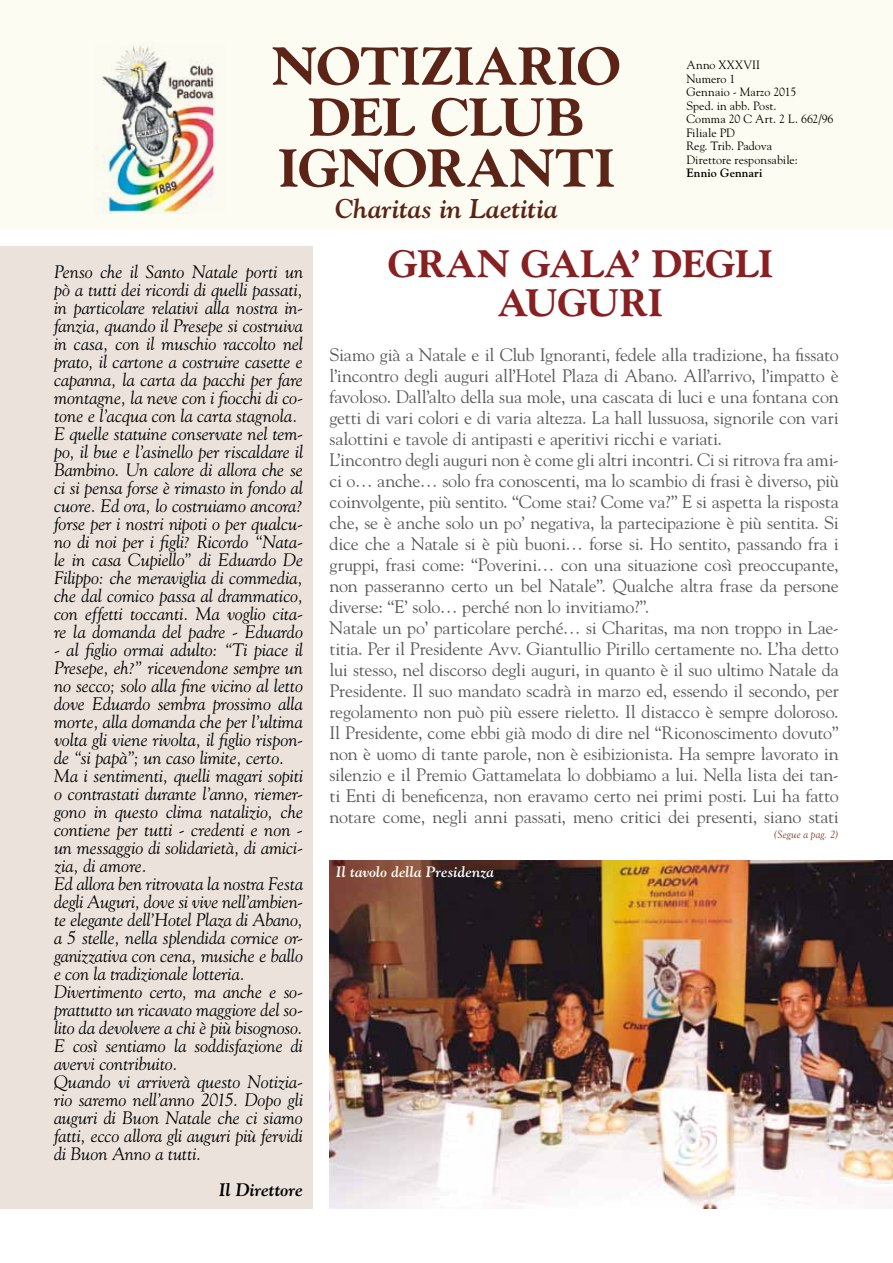
<style>
.page{position:relative;width:893px;height:1263px;background:#fff}
.page>*{position:absolute;margin:0;border:0;box-sizing:border-box;transform-origin:0 0}
.t1{font:800 54px/51px "Goudy";letter-spacing:-.005em;color:#5b2417;text-align:center}
.t2{font:800 39px/39px "Goudy";letter-spacing:-.01em;color:#882022;text-align:center}
.t3{font:italic 700 27px "Goudy";color:#5b2417}
.t4{font:italic 18px/18px "Goudy Std";color:#000}
.t5{font:18px/21px "Goudy Std";letter-spacing:-.01em;color:#58585a}
.t6{font:italic 700 18px "Goudy Std";letter-spacing:-.01em;color:#000}
.t7{font:italic 700 15px "Goudy Std";letter-spacing:.005em;color:#fcfdf5}
.t8{font:12px/13.5px "Goudy Std";letter-spacing:.005em;color:#000}
.t9{font:700 12px "Goudy Std";letter-spacing:.015em;color:#000}
.t10{font:italic 10.5px "Goudy Std";letter-spacing:.02em;color:#75402c}
</style>
<div class="page">
<div style="left:0;top:247px;width:312px;height:962px;background:#ebe2dc"></div>
<div style="left:0;top:0;width:893px;height:230px;background:#fcfcf3"></div>
<img style="left:94px;top:46px;width:121px;height:168px">
<img style="left:330px;top:860px;width:563px;height:349px">
<h1 class="t1" style="left:272px;top:40px;width:351px">NOTIZIARIO<br>DEL CLUB<br>IGNORANTI</h1>
<h3 class="t3" style="left:335px;top:192px;width:224px">Charitas in Laetitia</h3>
<h2 class="t2" style="left:387px;top:244px;width:387px">GRAN GALA’ DEGLI<br>AUGURI</h2>
<p class="t8" style="left:686px;top:58px;width:149px">Anno XXXVII<br>Numero 1<br>Gennaio - Marzo 2015<br>Sped. in abb. Post.<br>Comma 20 C Art. 2 L. 662/96<br>Filiale PD<br>Reg. Trib. Padova<br>Direttore responsabile:</p>
<p class="t9" style="left:686px;top:166px;width:78px">Ennio Gennari</p>
<p class="t4" style="left:54px;top:263px;width:251px">Penso che il Santo Natale porti un pò a tutti dei ricordi di quelli passati, in particolare relativi alla nostra in&shy;fanzia, quando il Presepe si costruiva in casa, con il muschio raccolto nel prato, il cartone a costruire casette e capanna, la carta da pacchi per fare montagne, la neve con i fiocchi di co&shy;tone e l’acqua con la carta stagnola.<br>E quelle statuine conservate nel tem&shy;po, il bue e l’asinello per riscaldare il Bambino. Un calore di allora che se ci si pensa forse è rimasto in fondo al cuore. Ed ora, lo costruiamo ancora? forse per i nostri nipoti o per qualcu&shy;no di noi per i figli? Ricordo “Nata&shy;le in casa Cupiello” di Eduardo De Filippo: che meraviglia di commedia, che dal comico passa al drammatico, con effetti toccanti. Ma voglio cita&shy;re la domanda del padre - Eduardo</p>
<p class="t4" style="left:54px;top:641px;width:251px">- al figlio ormai adulto: “Ti piace il Presepe, eh?” ricevendone sempre un no secco; solo alla fine vicino al letto dove Eduardo sembra prossimo alla morte, alla domanda che per l’ultima volta gli viene rivolta, il figlio rispon&shy;de “si papà”; un caso limite, certo.<br>Ma i sentimenti, quelli magari sopiti o contrastati durante l’anno, riemer&shy;gono in questo clima natalizio, che contiene per tutti - credenti e non - un messaggio di solidarietà, di amici&shy;zia, di amore.<br>Ed allora ben ritrovata la nostra Festa degli Auguri, dove si vive nell’ambien&shy;te elegante dell’Hotel Plaza di Abano, a 5 stelle, nella splendida cornice or&shy;ganizzativa con cena, musiche e ballo e con la tradizionale lotteria.<br>Divertimento certo, ma anche e so&shy;prattutto un ricavato maggiore del so&shy;lito da devolvere a chi è più bisognoso.<br>E così sentiamo la soddisfazione di avervi contribuito.<br>Quando vi arriverà questo Notizia&shy;rio saremo nell’anno 2015. Dopo gli auguri di Buon Natale che ci siamo fatti, ecco allora gli auguri più fervidi di Buon Anno a tutti.</p>
<p class="t6" style="left:219px;top:1179px;width:86px">Il Direttore</p>
<p class="t5" style="left:330px;top:344px;width:511px">Siamo già a Natale e il Club Ignoranti, fedele alla tradizione, ha fissato l’incontro degli auguri all’Hotel Plaza di Abano. All’arrivo, l’impatto è favoloso. Dall’alto della sua mole, una cascata di luci e una fontana con getti di vari colori e di varia altezza. La hall lussuosa, signorile con vari salottini e tavole di antipasti e aperitivi ricchi e variati.<br>L’incontro degli auguri non è come gli altri incontri. Ci si ritrova fra ami&shy;ci o… anche… solo fra conoscenti, ma lo scambio di frasi è diverso, più coinvolgente, più sentito. “Come stai? Come va?” E si aspetta la risposta che, se è anche solo un po’ negativa, la partecipazione è più sentita. Si dice che a Natale si è più buoni… forse si. Ho sentito, passando fra i gruppi, frasi come: “Poverini… con una situazione così preoccupante, non passeranno certo un bel Natale”. Qualche altra frase da persone diverse: “E’ solo… perché non lo invitiamo?”.<br>Natale un po’ particolare perché… si Charitas, ma non troppo in Lae&shy;titia. Per il Presidente Avv. Giantullio Pirillo certamente no. L’ha detto lui stesso, nel discorso degli auguri, in quanto è il suo ultimo Natale da Presidente. Il suo mandato scadrà in marzo ed, essendo il secondo, per regolamento non può più essere rieletto. Il distacco è sempre doloroso.<br>Il Presidente, come ebbi già modo di dire nel “Riconoscimento dovuto” non è uomo di tante parole, non è esibizionista. Ha sempre lavorato in silenzio e il Premio Gattamelata lo dobbiamo a lui. Nella lista dei tan&shy;ti Enti di beneficenza, non eravamo certo nei primi posti. Lui ha fatto notare come, negli anni passati, meno critici dei presenti, siano stati</p>
<p class="t10" style="left:774px;top:828px;width:67px">(Segue a pag. 2)</p>
<p class="t7" style="left:336px;top:863px;width:159px">Il tavolo della Presidenza</p>
</div>
